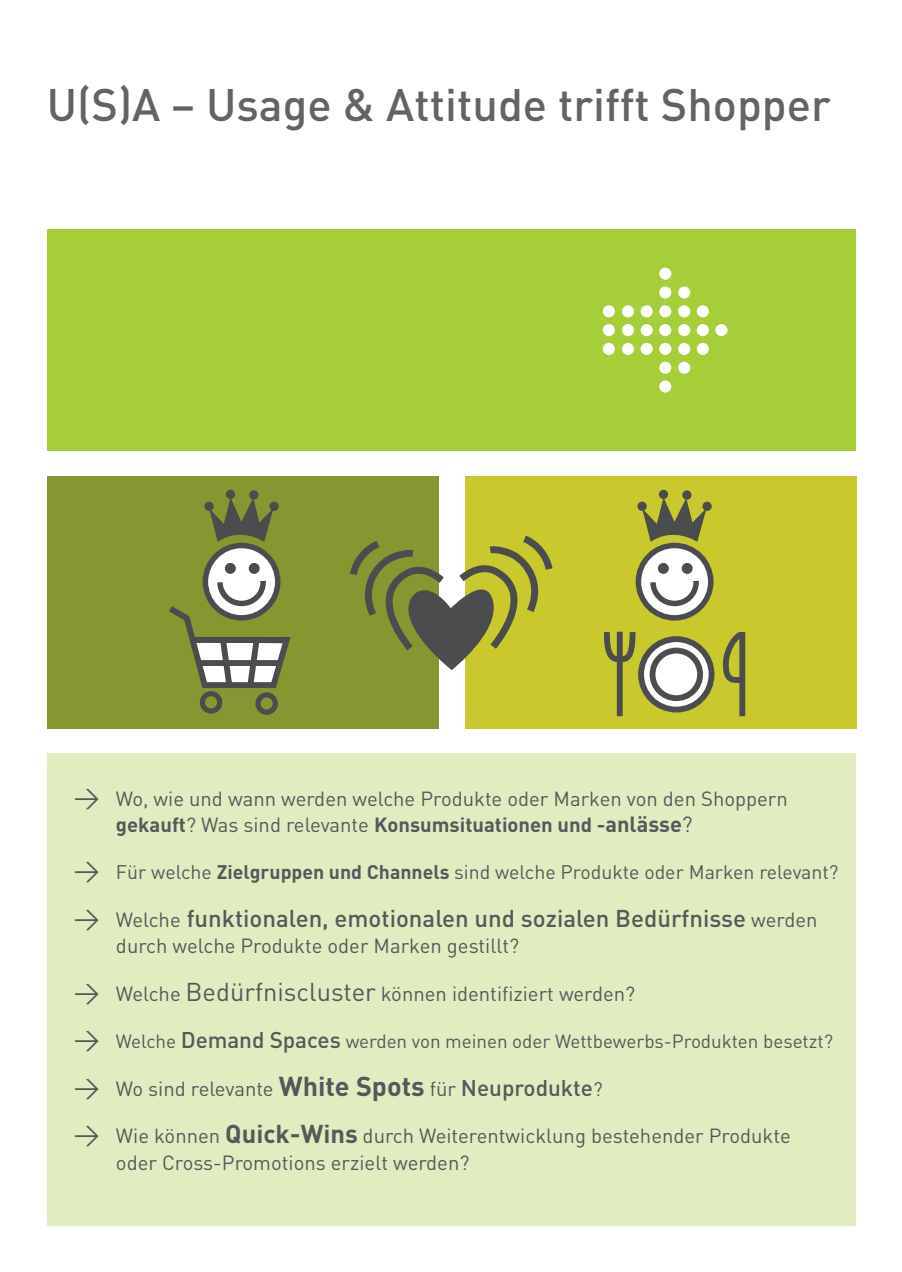
<style>
.page{position:relative;width:902px;height:1272px;background:#fff}
.page>*{position:absolute;margin:0;border:0;box-sizing:border-box;transform-origin:0 0}
.t1{font:500 45px "DIN";color:#636366}
.t2{font:500 24px "DIN";color:#57585a}
.t3{font:20.25px/26.2px "DIN";color:#57585a}
.t4{font:19.5px "DIN";color:#57585a}
.t5{font:18.9px "DIN";letter-spacing:-.005em;color:#57585a}
.s1{font-size:25.5px}
.s2{font-weight:700}
.s3{font-weight:700;font-size:21.75px}
.s4{font-size:21.75px}
.s5{font-weight:400;font-size:25.5px}
.s6{font-weight:400;font-size:20.25px}
.s7{font-weight:500;font-size:22.5px}
.s8{font-weight:700;font-size:27px}
.s9{font-size:19.5px}
.s10{font-weight:700;font-size:25.5px}
</style>
<div class="page">
<div style="left:47px;top:230px;width:808px;height:221px;background:#a6ce39"></div>
<div style="left:659px;top:268px;width:12px;height:12px;background:#fff;border-radius:50%"></div>
<div style="left:659px;top:286px;width:12px;height:12px;background:#fff;border-radius:50%"></div>
<div style="left:678px;top:286px;width:12px;height:12px;background:#fff;border-radius:50%"></div>
<div style="left:659px;top:305px;width:12px;height:12px;background:#fff;border-radius:50%"></div>
<div style="left:678px;top:305px;width:12px;height:12px;background:#fff;border-radius:50%"></div>
<div style="left:696px;top:305px;width:12px;height:12px;background:#fff;border-radius:50%"></div>
<div style="left:640px;top:305px;width:12px;height:12px;background:#fff;border-radius:50%"></div>
<div style="left:622px;top:305px;width:12px;height:12px;background:#fff;border-radius:50%"></div>
<div style="left:602px;top:305px;width:12px;height:12px;background:#fff;border-radius:50%"></div>
<div style="left:659px;top:324px;width:12px;height:12px;background:#fff;border-radius:50%"></div>
<div style="left:678px;top:324px;width:12px;height:12px;background:#fff;border-radius:50%"></div>
<div style="left:696px;top:324px;width:12px;height:12px;background:#fff;border-radius:50%"></div>
<div style="left:715px;top:324px;width:12px;height:12px;background:#fff;border-radius:50%"></div>
<div style="left:640px;top:324px;width:12px;height:12px;background:#fff;border-radius:50%"></div>
<div style="left:622px;top:324px;width:12px;height:12px;background:#fff;border-radius:50%"></div>
<div style="left:602px;top:324px;width:12px;height:12px;background:#fff;border-radius:50%"></div>
<div style="left:659px;top:343px;width:12px;height:12px;background:#fff;border-radius:50%"></div>
<div style="left:678px;top:343px;width:12px;height:12px;background:#fff;border-radius:50%"></div>
<div style="left:696px;top:343px;width:12px;height:12px;background:#fff;border-radius:50%"></div>
<div style="left:640px;top:343px;width:12px;height:12px;background:#fff;border-radius:50%"></div>
<div style="left:622px;top:343px;width:12px;height:12px;background:#fff;border-radius:50%"></div>
<div style="left:602px;top:343px;width:12px;height:12px;background:#fff;border-radius:50%"></div>
<div style="left:659px;top:362px;width:12px;height:12px;background:#fff;border-radius:50%"></div>
<div style="left:678px;top:362px;width:12px;height:12px;background:#fff;border-radius:50%"></div>
<div style="left:659px;top:380px;width:12px;height:12px;background:#fff;border-radius:50%"></div>
<div style="left:47px;top:753px;width:808px;height:472px;background:#e1edc1"></div>
<div style="left:47px;top:476px;width:391px;height:253px;background:#879631"></div>
<div style="left:465px;top:476px;width:391px;height:253px;background:#c9c92d"></div>
<svg style="left:350px;top:530px;width:203px;height:140px"></svg>
<svg style="left:641px;top:639px;width:70px;height:70px"></svg>
<div style="left:638px;top:636px;width:76px;height:76px;border:6px solid #4b4c4d;border-radius:50%"></div>
<svg style="left:604px;top:631px;width:32px;height:34px"></svg>
<div style="left:616px;top:631px;width:6px;height:85px;background:#4b4c4d"></div>
<div style="left:739px;top:632px;width:6px;height:84px;background:#4b4c4d"></div>
<svg style="left:722px;top:632px;width:24px;height:53px"></svg>
<div style="left:652px;top:650px;width:48px;height:48px;background:#fff;border-radius:50%"></div>
<div style="left:649px;top:647px;width:54px;height:54px;border:6px solid #4b4c4d;border-radius:50%"></div>
<svg style="left:638px;top:545px;width:72px;height:73px;background:#dcdcdd"></svg>
<div style="left:635px;top:542px;width:78px;height:78px;border:5px solid #4b4c4d;border-radius:50%"></div>
<div style="left:682px;top:563px;width:10px;height:10px;background:#4b4c4d;border-radius:50%"></div>
<div style="left:681px;top:563px;width:11px;height:11px;border:1px solid #4b4c4d;border-radius:50%"></div>
<div style="left:658px;top:563px;width:10px;height:10px;background:#4b4c4d;border-radius:50%"></div>
<div style="left:657px;top:563px;width:11px;height:11px;border:1px solid #4b4c4d;border-radius:50%"></div>
<svg style="left:647px;top:575px;width:54px;height:34px;background:#d4d5d5"></svg>
<svg style="left:642px;top:497px;width:64px;height:45px"></svg>
<div style="left:658px;top:490px;width:10px;height:9px;background:#4b4c4d;border-radius:50%"></div>
<div style="left:682px;top:490px;width:9px;height:9px;background:#4b4c4d;border-radius:50%"></div>
<div style="left:637px;top:501px;width:9px;height:10px;background:#4b4c4d;border-radius:50%"></div>
<div style="left:702px;top:501px;width:9px;height:10px;background:#4b4c4d;border-radius:50%"></div>
<div style="left:200px;top:691px;width:22px;height:22px;border:5px solid #4b4c4d;border-radius:50%"></div>
<div style="left:255px;top:692px;width:23px;height:22px;border:5px solid #4b4c4d;border-radius:50%"></div>
<svg style="left:205px;top:545px;width:73px;height:73px"></svg>
<div style="left:203px;top:542px;width:77px;height:78px;border:5px solid #4b4c4d;border-radius:50%"></div>
<div style="left:249px;top:563px;width:10px;height:10px;background:#4b4c4d;border-radius:50%"></div>
<div style="left:249px;top:563px;width:10px;height:11px;border:1px solid #4b4c4d;border-radius:50%"></div>
<div style="left:225px;top:563px;width:10px;height:10px;background:#4b4c4d;border-radius:50%"></div>
<div style="left:225px;top:563px;width:11px;height:11px;border:1px solid #4b4c4d;border-radius:50%"></div>
<svg style="left:169px;top:575px;width:122px;height:119px"></svg>
<svg style="left:210px;top:497px;width:63px;height:45px"></svg>
<div style="left:226px;top:490px;width:9px;height:9px;background:#4b4c4d;border-radius:50%"></div>
<div style="left:249px;top:490px;width:9px;height:9px;background:#4b4c4d;border-radius:50%"></div>
<div style="left:204px;top:501px;width:10px;height:10px;background:#4b4c4d;border-radius:50%"></div>
<div style="left:269px;top:501px;width:10px;height:10px;background:#4b4c4d;border-radius:50%"></div>
<h1 class="t1" style="left:47px;top:76px;width:785px">U(S)A – Usage &amp; Attitude trifft Shopper</h1>
<p class="t3" style="left:116px;top:784px;width:673px;text-indent:-42px"><span class="s1">&gt;</span> Wo, wie und wann werden welche Produkte oder Marken von den Shoppern <span class="s2">gekauft</span>? Was sind relevante <span class="s2">Konsumsituationen und -</span><span class="s3">anlässe</span><span class="s4">?</span></p>
<p class="t4" style="left:74px;top:860px;width:766px"><span class="s1">&gt;</span> Für welche <span class="s2">Zielgruppen und Channels</span> sind welche Produkte oder Marken relevant?</p>
<p class="t2" style="left:74px;top:902px;width:745px"><span class="s5">&gt;</span> <span class="s6">Welche</span> funktionalen, emotionalen und sozialen Bedürfnisse <span class="s6">werden</span></p>
<p class="t3" style="left:116px;top:932px;width:405px">durch welche Produkte oder Marken gestillt?</p>
<p class="t3" style="left:74px;top:979px;width:563px"><span class="s1">&gt;</span> Welche <span class="s1">Bedürfniscluster</span> können identifiziert werden?</p>
<p class="t5" style="left:74px;top:1029px;width:760px"><span class="s1">&gt;</span> Welche <span class="s7">Demand Spaces</span> werden von meinen oder Wettbewerbs-Produkten besetzt?</p>
<p class="t3" style="left:74px;top:1074px;width:530px"><span class="s1">&gt;</span> Wo sind relevante <span class="s8">White Spots</span> für <span class="s7">Neuprodukte</span><span class="s9">?</span></p>
<p class="t3" style="left:116px;top:1122px;width:676px;text-indent:-42px"><span class="s1">&gt;</span> Wie können <span class="s10">Quick-Wins</span> durch Weiterentwicklung bestehender Produkte oder Cross-Promotions erzielt werden?</p>
</div>
